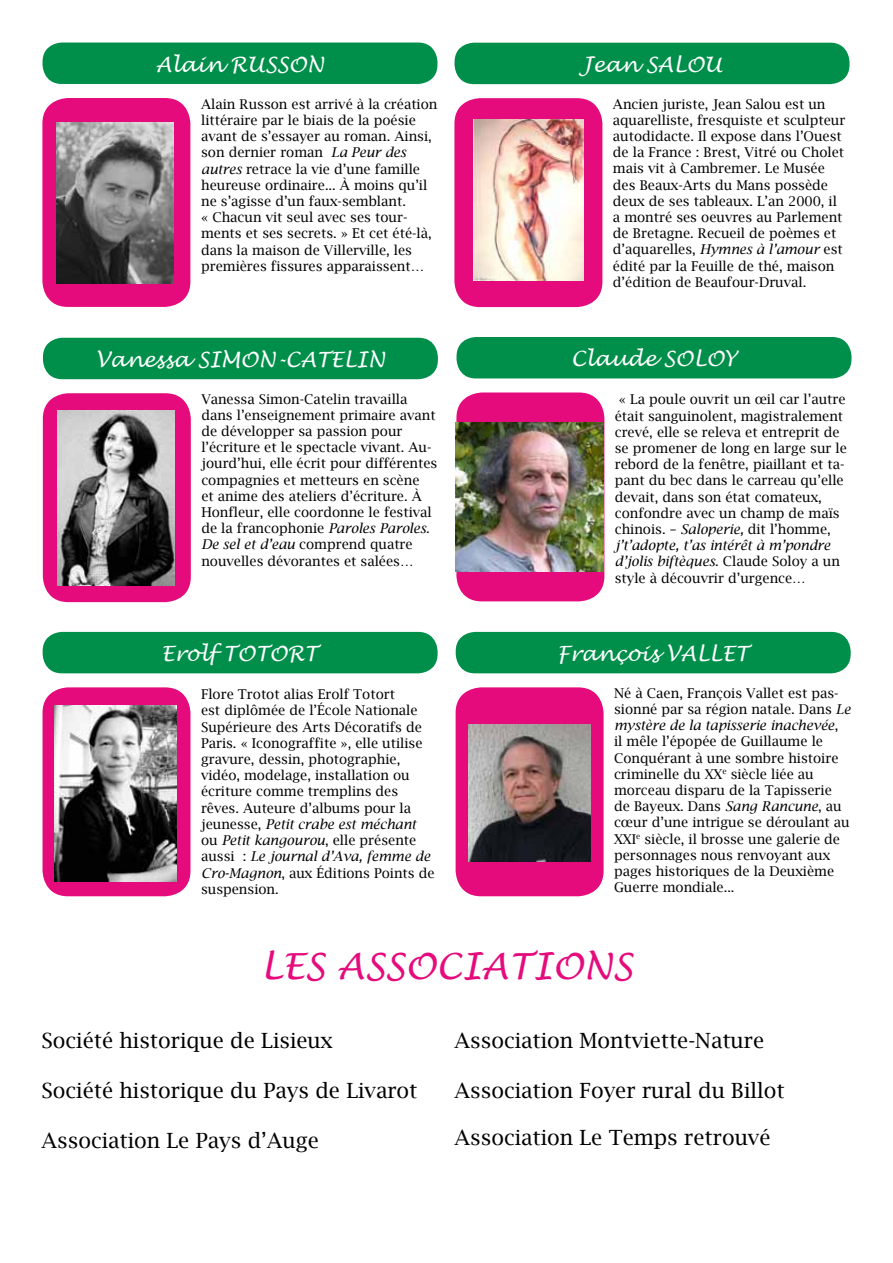
<style>
.page{position:relative;width:893px;height:1263px;background:#fff}
.page>*{position:absolute;margin:0;border:0;box-sizing:border-box;transform-origin:0 0}
.t1{font:italic 36px "Lucida Handwriting";color:#e50b7d}
.t2{font:21px "Lucida Bright";color:#000}
.t3{font:italic 21px "Lucida Handwriting";color:#fff}
.t4{font:13.5px/16.2px "Lucida Bright";color:#000}
.s1{font-style:italic}
</style>
<div class="page">
<div style="left:42px;top:98px;width:148px;height:209px;background:#e50b7d;border-radius:26px"></div>
<div style="left:43px;top:43px;width:394px;height:41px;background:#008f4b;border-radius:20px"></div>
<img style="left:56px;top:122px;width:117px;height:161px">
<div style="left:43px;top:393px;width:148px;height:209px;background:#e50b7d;border-radius:26px"></div>
<div style="left:43px;top:338px;width:395px;height:41px;background:#008f4b;border-radius:20px"></div>
<img style="left:57px;top:410px;width:117px;height:176px">
<div style="left:456px;top:392px;width:148px;height:209px;background:#e50b7d;border-radius:26px"></div>
<div style="left:457px;top:337px;width:394px;height:41px;background:#008f4b;border-radius:20px"></div>
<img style="left:455px;top:422px;width:149px;height:149px">
<div style="left:43px;top:687px;width:147px;height:209px;background:#e50b7d;border-radius:26px"></div>
<div style="left:43px;top:632px;width:395px;height:41px;background:#008f4b;border-radius:20px"></div>
<img style="left:54px;top:705px;width:123px;height:176px">
<div style="left:456px;top:687px;width:148px;height:209px;background:#e50b7d;border-radius:26px"></div>
<div style="left:456px;top:632px;width:395px;height:41px;background:#008f4b;border-radius:20px"></div>
<img style="left:468px;top:724px;width:123px;height:138px">
<div style="left:454px;top:98px;width:148px;height:209px;background:#e50b7d;border-radius:26px"></div>
<div style="left:455px;top:43px;width:394px;height:41px;background:#008f4b;border-radius:20px"></div>
<img style="left:473px;top:120px;width:111px;height:160px">
<h2 class="t3" style="left:156px;top:52px;width:169px">Alain RUSSON</h2>
<p class="t4" style="left:201px;top:96px;width:238px">Alain Russon est arrivé à la création littéraire par le biais de la poésie avant de s’essayer au roman. Ainsi, son dernier roman <span class="s1">La Peur des autres</span> retrace la vie d’une famille heureuse ordinaire... À moins qu’il ne s’agisse d’un faux-semblant.<br>« Chacun vit seul avec ses tour&shy;ments et ses secrets. » Et cet été-là, dans la maison de Villerville, les premières fissures apparaissent…</p>
<h2 class="t3" style="left:96px;top:347px;width:291px">Vanessa SIMON-CATELIN</h2>
<p class="t4" style="left:201px;top:391px;width:237px">Vanessa Simon-Catelin travailla dans l’enseignement primaire avant de développer sa passion pour l’écriture et le spectacle vivant. Au&shy;jourd’hui, elle écrit pour différentes compagnies et metteurs en scène<br>et anime des ateliers d’écriture. À Honfleur, elle coordonne le festival de la francophonie <span class="s1">Paroles Paroles</span>.<br><span class="s1">De sel et d’eau</span> comprend quatre nouvelles dévorantes et salées…</p>
<h2 class="t3" style="left:162px;top:641px;width:158px">Erolf TOTORT</h2>
<p class="t4" style="left:201px;top:686px;width:235px">Flore Trotot alias Erolf Totort<br>est diplômée de l’École Nationale<br>Supérieure des Arts Décoratifs de<br>Paris. « Iconograffite », elle utilise gravure, dessin, photographie, vidéo, modelage, installation ou écriture comme tremplins des rêves. Auteure d’albums pour la jeunesse, <span class="s1">Petit crabe est méchant </span>ou <span class="s1">Petit kangourou</span>, elle présente aussi : <span class="s1">Le journal d’Ava, femme de<br>Cro-Magnon</span>, aux Éditions Points de suspension.</p>
<h2 class="t3" style="left:581px;top:52px;width:142px">Jean SALOU</h2>
<p class="t4" style="left:613px;top:96px;width:234px">Ancien juriste, Jean Salou est un aquarelliste, fresquiste et sculpteur autodidacte. Il expose dans l’Ouest de la France : Brest, Vitré ou Cholet mais vit à Cambremer. Le Musée des Beaux-Arts du Mans possède deux de ses tableaux. L’an 2000, il a montré ses oeuvres au Parlement de Bretagne. Recueil de poèmes et d’aquarelles, <span class="s1">Hymnes à l’amour</span> est édité par la Feuille de thé, maison d’édition de Beaufour-Druval.</p>
<h2 class="t3" style="left:571px;top:346px;width:167px">Claude SOLOY</h2>
<p class="t4" style="left:615px;top:391px;width:234px;text-indent:4px">« La poule ouvrit un œil car l’autre était sanguinolent, magistralement crevé, elle se releva et entreprit de se promener de long en large sur le rebord de la fenêtre, piaillant et ta&shy;pant du bec dans le carreau qu’elle devait, dans son état comateux, confondre avec un champ de maïs chinois. – <span class="s1">Saloperie,</span> dit l’homme, <span class="s1">j’t’adopte, t’as intérêt à m’pondre d’jolis biftèques</span>. Claude Soloy a un style à découvrir d’urgence…</p>
<h2 class="t3" style="left:557px;top:641px;width:193px">François VALLET</h2>
<p class="t4" style="left:614px;top:685px;width:238px">Né à Caen, François Vallet est pas&shy;sionné par sa région natale. Dans <span class="s1">Le mystère de la tapisserie inachevée</span>,<br>il mêle l’épopée de Guillaume le<br>Conquérant à une sombre histoire criminelle du XX<sup>e</sup> siècle liée au morceau disparu de la Tapisserie de Bayeux. Dans <span class="s1">Sang Rancune</span>, au cœur d’une intrigue se déroulant au<br>XXI<sup>e</sup> siècle, il brosse une galerie de personnages nous renvoyant aux pages historiques de la Deuxième<br>Guerre mondiale...</p>
<h1 class="t1" style="left:261px;top:944px;width:374px">LES ASSOCIATIONS</h1>
<h2 class="t2" style="left:42px;top:1028px;width:292px">Société historique de Lisieux</h2>
<h2 class="t2" style="left:42px;top:1078px;width:377px">Société historique du Pays de Livarot</h2>
<h2 class="t2" style="left:42px;top:1129px;width:279px">Association Le Pays d’Auge</h2>
<h2 class="t2" style="left:455px;top:1028px;width:311px">Association Montviette-Nature</h2>
<h2 class="t2" style="left:455px;top:1078px;width:332px">Association Foyer rural du Billot</h2>
<h2 class="t2" style="left:455px;top:1125px;width:317px">Association Le Temps retrouvé</h2>
</div>
